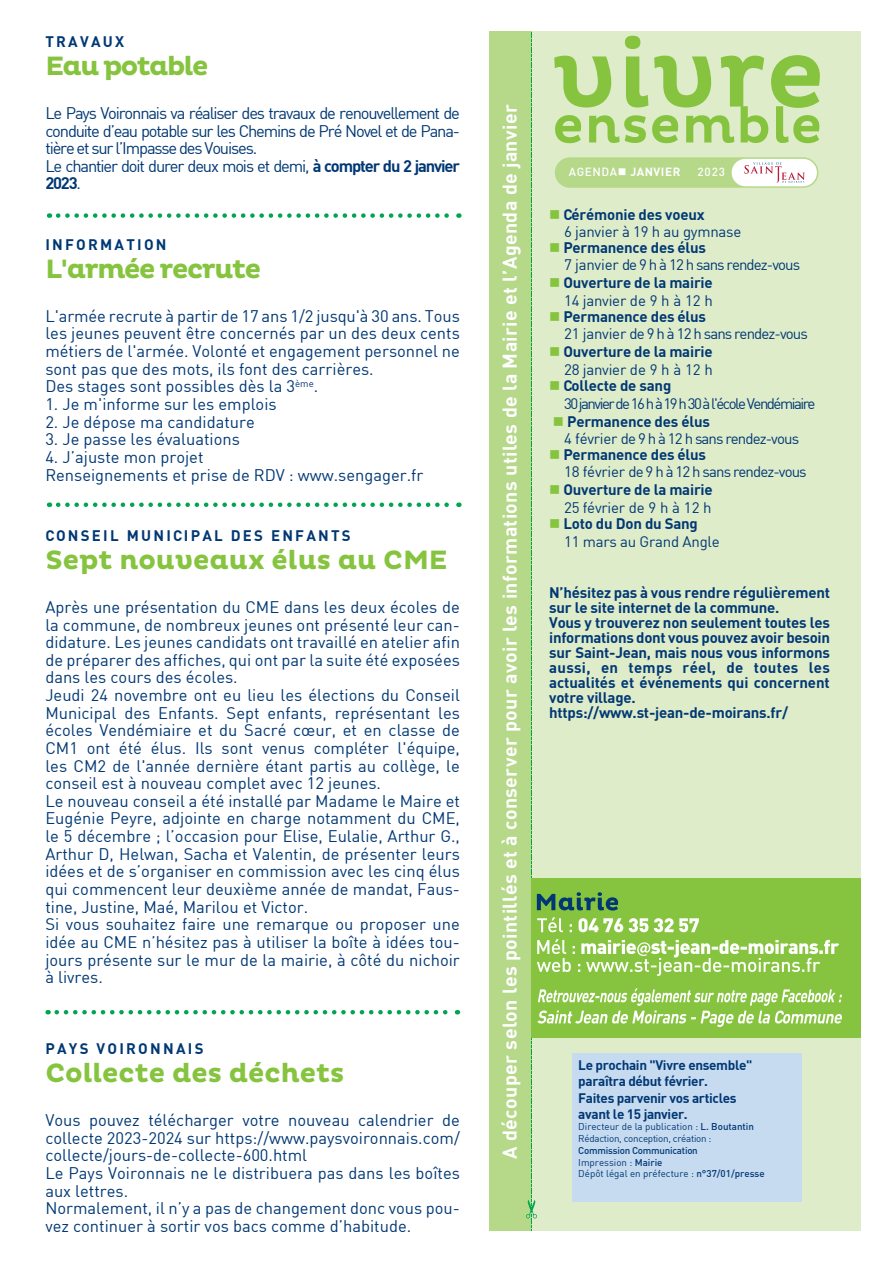
<style>
.page{position:relative;width:893px;height:1263px;background:#fff}
.page>*{position:absolute;margin:0;border:0;box-sizing:border-box;transform-origin:0 0}
.t1{font:700 27px "Pluto";color:#86c43f}
.t2{font:700 27px "Pluto";letter-spacing:-.05em;color:#86c43f}
.t3{font:700 27px "Pluto";letter-spacing:-.06em;color:#86c43f}
.t4{font:700 19.5px "DIN";letter-spacing:.02em;color:#fff}
.t5{font:16.5px/17.7px "DIN";color:#013874;text-align:justify}
.t6{font:16.5px/17.7px "DIN";letter-spacing:-.07em;color:#013874}
.t7{font:700 15px/15px "DIN";letter-spacing:-.015em;color:#013874}
.t8{font:15px "DIN";letter-spacing:-.06em;color:#013874}
.t9{font:15px "DIN";letter-spacing:-.015em;color:#013874}
.t10{font:700 15px "DIN";letter-spacing:.15em;color:#013874}
.t11{font:15px "DIN";letter-spacing:-.1em;color:#013874}
.t12{font:700 13.5px "DIN";letter-spacing:-.025em;color:#013874}
.t13{font:500 11.7px "DIN";letter-spacing:.05em;color:#fff}
.t14{font:700 11.7px "DIN";letter-spacing:.045em;color:#fff}
.t15{font:9.75px "DIN";color:#013874}
.t16{font:9.75px "DIN";letter-spacing:-.025em;color:#013874}
.t17{font:500 9.75px "DIN";letter-spacing:-.025em;color:#013874}
.s1{font-weight:700}
.s2{font-weight:400;font-size:9.15px}
.s3{font-weight:500}
.s4{color:#86c43f}
</style>
<div class="page">
<div style="left:531px;top:32px;width:330px;height:1199px;background:#deecca"></div>
<div style="left:489px;top:32px;width:42px;height:1199px;background:#b5d889"></div>
<div style="left:531px;top:878px;width:330px;height:159px;background:#86c43f"></div>
<svg style="left:526px;top:32px;width:316px;height:1199px"></svg>
<div style="left:572px;top:1053px;width:229px;height:149px;background:#c6daf0"></div>
<svg style="left:58px;top:213px;width:401px;height:5px"></svg>
<svg style="left:58px;top:502px;width:401px;height:5px"></svg>
<svg style="left:57px;top:1010px;width:401px;height:4px"></svg>
<p class="t10" style="left:45px;top:32px;width:80px">TRAVAUX</p>
<p class="t3" style="left:45px;top:50px;width:165px">Eau potable</p>
<p class="t5" style="left:45px;top:104px;width:416px">Le Pays Voironnais va réaliser des travaux de renouvellement de conduite d’eau potable sur les Chemins de Pré Novel et de Pana&shy;tière et sur l’Impasse des Vouises.</p>
<p class="t6" style="left:45px;top:157px;width:416px">Le chantier doit durer deux mois et demi, <span class="s1">à compter du 2 janvier<br>2023</span>.</p>
<p class="t10" style="left:45px;top:235px;width:123px">INFORMATION</p>
<p class="t2" style="left:45px;top:253px;width:217px">L'armée recrute</p>
<p class="t5" style="left:45px;top:307px;width:416px">L'armée recrute à partir de 17 ans 1/2 jusqu'à 30 ans. Tous les jeunes peuvent être concernés par un des deux cents métiers de l'armée. Volonté et engagement personnel ne sont pas que des mots, ils font des carrières.</p>
<p class="t5" style="left:45px;top:377px;width:274px">Des stages sont possibles dès la 3<sup>ème</sup>.</p>
<p class="t5" style="left:45px;top:395px;width:233px">1. Je m'informe sur les emplois</p>
<p class="t5" style="left:45px;top:412px;width:211px">2. Je dépose ma candidature</p>
<p class="t5" style="left:45px;top:430px;width:196px">3. Je passe les évaluations</p>
<p class="t5" style="left:45px;top:448px;width:160px">4. J’ajuste mon projet</p>
<p class="t5" style="left:45px;top:465px;width:379px">Renseignements et prise de RDV : www.sengager.fr</p>
<p class="t10" style="left:45px;top:526px;width:307px">CONSEIL MUNICIPAL DES ENFANTS</p>
<p class="t1" style="left:45px;top:544px;width:404px">Sept nouveaux élus au CME</p>
<p class="t5" style="left:45px;top:598px;width:416px">Après une présentation du CME dans les deux écoles de la commune, de nombreux jeunes ont présenté leur can&shy;didature. Les jeunes candidats ont travaillé en atelier afin de préparer des affiches, qui ont par la suite été exposées dans les cours des écoles.</p>
<p class="t5" style="left:45px;top:686px;width:416px">Jeudi 24 novembre ont eu lieu les élections du Conseil Municipal des Enfants. Sept enfants, représentant les écoles Vendémiaire et du Sacré cœur, et en classe de CM1 ont été élus. Ils sont venus compléter l'équipe, les CM2 de l'année dernière étant partis au collège, le conseil est à nouveau complet avec 12 jeunes.</p>
<p class="t5" style="left:45px;top:792px;width:416px">Le nouveau conseil a été installé par Madame le Maire et Eugénie Peyre, adjointe en charge notamment du CME, le 5 décembre ; l’occasion pour Elise, Eulalie, Arthur G., Arthur D, Helwan, Sacha et Valentin, de présenter leurs idées et de s’organiser en commission avec les cinq élus qui commencent leur deuxième année de mandat, Faus&shy;tine, Justine, Maé, Marilou et Victor.</p>
<p class="t5" style="left:45px;top:915px;width:416px">Si vous souhaitez faire une remarque ou proposer une idée au CME n’hésitez pas à utiliser la boîte à idées tou&shy;jours présente sur le mur de la mairie, à côté du nichoir à livres.</p>
<p class="t10" style="left:45px;top:1039px;width:160px">PAYS VOIRONNAIS</p>
<p class="t1" style="left:45px;top:1057px;width:301px">Collecte des déchets</p>
<p class="t5" style="left:45px;top:1111px;width:416px">Vous pouvez télécharger votre nouveau calendrier de collecte 2023-2024 sur https://www.paysvoironnais.com/ collecte/jours-de-collecte-600.html</p>
<p class="t5" style="left:45px;top:1164px;width:416px">Le Pays Voironnais ne le distribuera pas dans les boîtes aux lettres.</p>
<p class="t5" style="left:45px;top:1199px;width:416px">Normalement, il n’y a pas de changement donc vous pou&shy;vez continuer à sortir vos bacs comme d’habitude.</p>
<p class="t4" style="left:497px;top:1159px;width:1056px;rotate:-90deg">A découper selon les pointillés et à conserver pour avoir les informations utiles de la Mairie et l’Agenda de janvier</p>
<p class="t13" style="left:621px;top:165px;width:106px"><span class="s2">n</span> NOVEMBRE 2023</p>
<p class="t14" style="left:569px;top:164px;width:113px"><span class="s3">AGENDA</span>■ JANVIER</p>
<p class="t13" style="left:712px;top:165px;width:15px">14</p>
<p class="t7" style="left:549px;top:206px;width:157px"><span class="s4">■</span> Cérémonie des voeux</p>
<p class="t9" style="left:564px;top:222px;width:179px">6 janvier à 19 h au gymnase</p>
<p class="t7" style="left:549px;top:239px;width:158px"><span class="s4">■</span> Permanence des élus</p>
<p class="t8" style="left:564px;top:255px;width:238px">7 janvier de 9 h à 12 h sans rendez-vous</p>
<p class="t7" style="left:549px;top:274px;width:165px"><span class="s4">■</span> Ouverture de la mairie</p>
<p class="t9" style="left:564px;top:291px;width:150px">14 janvier de 9 h à 12 h</p>
<p class="t7" style="left:549px;top:308px;width:158px"><span class="s4">■</span> Permanence des élus</p>
<p class="t8" style="left:564px;top:324px;width:245px">21 janvier de 9 h à 12 h sans rendez-vous</p>
<p class="t7" style="left:549px;top:343px;width:165px"><span class="s4">■</span> Ouverture de la mairie</p>
<p class="t9" style="left:564px;top:360px;width:150px">28 janvier de 9 h à 12 h</p>
<p class="t7" style="left:549px;top:377px;width:124px"><span class="s4">■</span> Collecte de sang</p>
<p class="t11" style="left:564px;top:394px;width:253px">30 janvier de 16 h à 19 h 30 à l'école Vendémiaire</p>
<p class="t7" style="left:553px;top:413px;width:158px"><span class="s4">■</span> Permanence des élus</p>
<p class="t8" style="left:564px;top:429px;width:237px">4 février de 9 h à 12 h sans rendez-vous</p>
<p class="t7" style="left:549px;top:446px;width:158px"><span class="s4">■</span> Permanence des élus</p>
<p class="t8" style="left:564px;top:462px;width:244px">18 février de 9 h à 12 h sans rendez-vous</p>
<p class="t7" style="left:549px;top:481px;width:165px"><span class="s4">■</span> Ouverture de la mairie</p>
<p class="t9" style="left:564px;top:498px;width:149px">25 février de 9 h à 12 h</p>
<p class="t7" style="left:549px;top:515px;width:150px"><span class="s4">■</span> Loto du Don du Sang</p>
<p class="t9" style="left:564px;top:532px;width:157px">11 mars au Grand Angle</p>
<p class="t7" style="left:549px;top:584px;width:282px">N’hésitez pas à vous rendre régulièrement sur le site internet de la commune.</p>
<p class="t7" style="left:549px;top:614px;width:282px;text-align:justify">Vous y trouverez non seulement toutes les informations dont vous pouvez avoir besoin sur Saint-Jean, mais nous vous informons aussi, en temps réel, de toutes les actualités et événements qui concernent votre village.</p>
<p class="t7" style="left:549px;top:704px;width:240px">https://www.st-jean-de-moirans.fr/</p>
<p class="t12" style="left:578px;top:1056px;width:176px">Le prochain "Vivre ensemble"</p>
<p class="t12" style="left:578px;top:1072px;width:131px">paraîtra début février.</p>
<p class="t12" style="left:578px;top:1089px;width:160px">Faites parvenir vos articles</p>
<p class="t12" style="left:578px;top:1105px;width:111px">avant le 15 janvier.</p>
<p class="t15" style="left:578px;top:1121px;width:177px">Directeur de la publication : <span class="s3">L. Boutantin</span></p>
<p class="t16" style="left:578px;top:1132px;width:135px">Rédaction, conception, création :</p>
<p class="t17" style="left:578px;top:1144px;width:121px">Commission Communication</p>
<p class="t15" style="left:578px;top:1156px;width:86px">Impression : <span class="s3">Mairie</span></p>
<p class="t15" style="left:578px;top:1167px;width:188px">Dépôt légal en préfecture : <span class="s3">n°37/01/presse</span></p>
</div>
